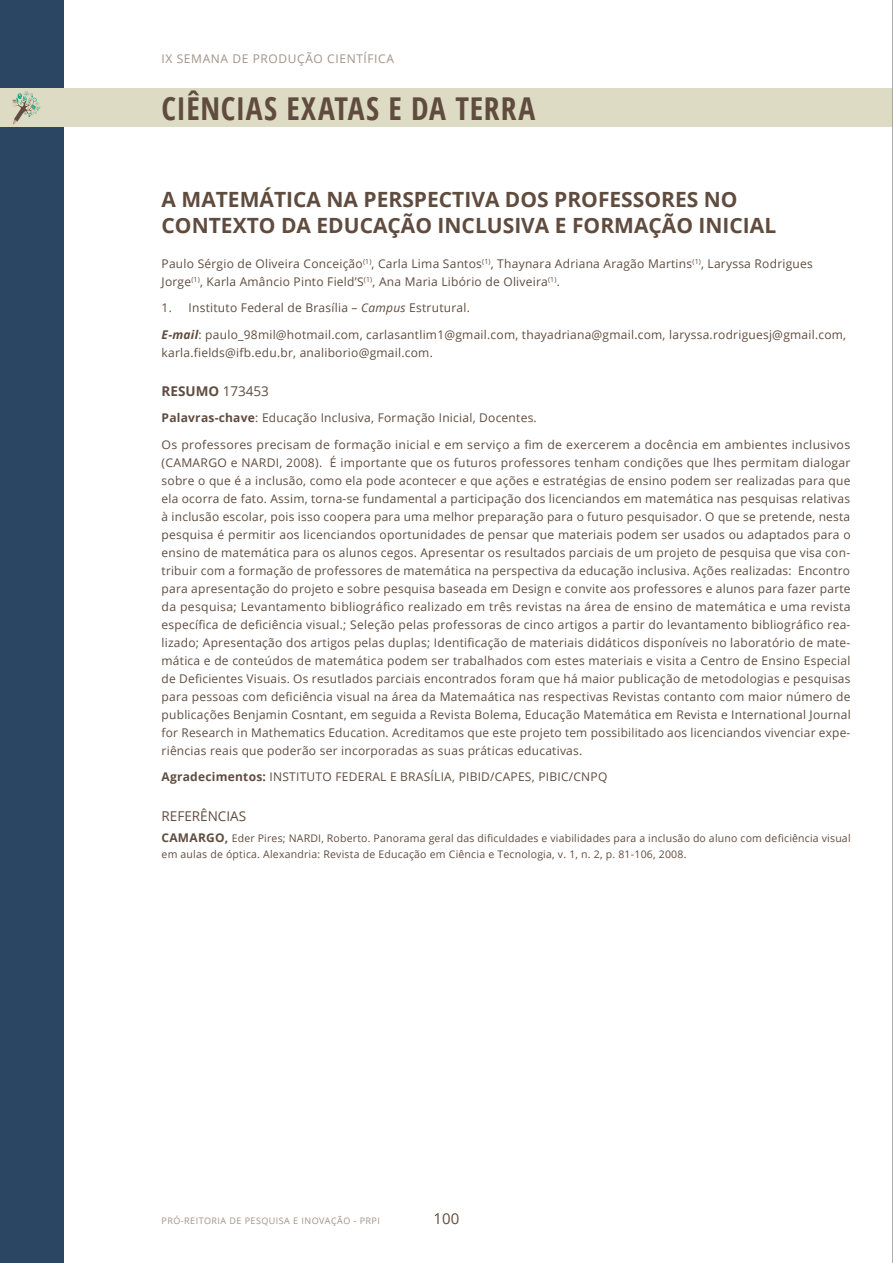
<style>
.page{position:relative;width:893px;height:1263px;background:#fff}
.page>*{position:absolute;margin:0;border:0;box-sizing:border-box;transform-origin:0 0}
.t1{font:700 31.5px "Open Sans Condensed";letter-spacing:.025em;color:#604c3e}
.Resumo_-_TÍTULO{font:700 21px/25.2px "Open Sans";color:#604c3e}
.t2{font:15px "Open Sans";color:#604c3e}
.Resumo_-_NÚMERO{font:700 13.5px "Open Sans";color:#604c3e}
.Resumo_-_REFERÊNCIAS{font:13.5px "Open Sans";color:#604c3e}
.Resumo_-_CORPO{font:12px/18px "Open Sans";letter-spacing:.02em;color:#604c3e;text-align:justify}
.Resumo_-_AUTORES{font:12px/18px "Open Sans";letter-spacing:.02em;color:#604c3e}
.Resumo_-_E-MAIL{font:12px/18px "Open Sans";letter-spacing:.02em;color:#604c3e}
.Resumo_-_AGRADECIMEN{font:12px "Open Sans";letter-spacing:.02em;color:#604c3e}
.Resumo_-_PALAVRA-CHA{font:12px "Open Sans";letter-spacing:.02em;color:#604c3e}
.t3{font:12px "Open Sans";letter-spacing:.05em;color:#a19388}
.Resumo_-_BIBLIOGRAFI{font:10.5px/16.5px "Open Sans";letter-spacing:.02em;color:#604c3e}
.t4{font:9px "Open Sans";letter-spacing:.05em;color:#a19388}
.s1{font-style:italic}
.s2{font-weight:700;font-style:italic}
.s3{font-weight:400}
.s4{font-weight:700}
.s5{font-weight:700;font-size:12px}
</style>
<div class="page">
<div style="left:0;top:0;width:64px;height:1263px;background:#2b4662"></div>
<div style="left:0;top:88px;width:892px;height:38px;background:#dedbc4"></div>
<svg style="left:12px;top:91px;width:28px;height:33px"></svg>
<hr style="left:892px;top:0;width:1px;height:1263px;background:#939598">
<p class="t3" style="left:162px;top:51px;width:234px">IX SEMANA DE PRODUÇÃO CIENTÍFICA</p>
<h1 class="t1" style="left:162px;top:87px;width:375px">CIÊNCIAS EXATAS E DA TERRA</h1>
<p class="Resumo_-_TÍTULO" style="left:162px;top:187px;width:616px">A MATEMÁTICA NA PERSPECTIVA DOS PROFESSORES NO<br>CONTEXTO DA EDUCAÇÃO INCLUSIVA E FORMAÇÃO INICIAL</p>
<p class="Resumo_-_AUTORES" style="left:162px;top:254px;width:653px">Paulo Sérgio de Oliveira Conceição<sup>(1)</sup>, Carla Lima Santos<sup>(1)</sup>, Thaynara Adriana Aragão Martins<sup>(1)</sup>, Laryssa Rodrigues<br>Jorge<sup>(1)</sup>, Karla Amâncio Pinto Field’S<sup>(1)</sup>, Ana Maria Libório de Oliveira<sup>(1)</sup>.</p>
<p class="Resumo_-_CORPO" style="left:162px;top:298px;width:310px">1. Instituto Federal de Brasília – <span class="s1">Campus</span> Estrutural.</p>
<p class="Resumo_-_E-MAIL" style="left:162px;top:325px;width:686px"><span class="s2">E-mail</span>: paulo_98mil@hotmail.com, carlasantlim1@gmail.com, thayadriana@gmail.com, laryssa.rodriguesj@gmail.com, karla.fields@ifb.edu.br, analiborio@gmail.com.</p>
<p class="Resumo_-_NÚMERO" style="left:162px;top:381px;width:109px">RESUMO <span class="s3">173453</span></p>
<p class="Resumo_-_PALAVRA-CHA" style="left:162px;top:410px;width:377px"><span class="s4">Palavras-chave</span>: Educação Inclusiva, Formação Inicial, Docentes.</p>
<p class="Resumo_-_CORPO" style="left:162px;top:435px;width:691px">Os professores precisam de formação inicial e em serviço a fim de exercerem a docência em ambientes inclusivos (CAMARGO e NARDI, 2008). É importante que os futuros professores tenham condições que lhes permitam dialogar sobre o que é a inclusão, como ela pode acontecer e que ações e estratégias de ensino podem ser realizadas para que ela ocorra de fato. Assim, torna-se fundamental a participação dos licenciandos em matemática nas pesquisas relativas à inclusão escolar, pois isso coopera para uma melhor preparação para o futuro pesquisador. O que se pretende, nesta pesquisa é permitir aos licenciandos oportunidades de pensar que materiais podem ser usados ou adaptados para o ensino de matemática para os alunos cegos. Apresentar os resultados parciais de um projeto de pesquisa que visa con&shy;tribuir com a formação de professores de matemática na perspectiva da educação inclusiva. Ações realizadas: Encontro para apresentação do projeto e sobre pesquisa baseada em Design e convite aos professores e alunos para fazer parte da pesquisa; Levantamento bibliográfico realizado em três revistas na área de ensino de matemática e uma revista específica de deficiência visual.; Seleção pelas professoras de cinco artigos a partir do levantamento bibliográfico rea&shy;lizado; Apresentação dos artigos pelas duplas; Identificação de materiais didáticos disponíveis no laboratório de mate&shy;mática e de conteúdos de matemática podem ser trabalhados com estes materiais e visita a Centro de Ensino Especial de Deficientes Visuais. Os resutlados parciais encontrados foram que há maior publicação de metodologias e pesquisas para pessoas com deficiência visual na área da Matemaática nas respectivas Revistas contanto com maior número de publicações Benjamin Cosntant, em seguida a Revista Bolema, Educação Matemática em Revista e International Journal for Research in Mathematics Education. Acreditamos que este projeto tem possibilitado aos licenciandos vivenciar expe&shy;riências reais que poderão ser incorporadas as suas práticas educativas.</p>
<p class="Resumo_-_AGRADECIMEN" style="left:162px;top:769px;width:447px"><span class="s4">Agradecimentos:</span> INSTITUTO FEDERAL E BRASÍLIA, PIBID/CAPES, PIBIC/CNPQ</p>
<p class="Resumo_-_REFERÊNCIAS" style="left:162px;top:807px;width:86px">REFERÊNCIAS</p>
<p class="Resumo_-_BIBLIOGRAFI" style="left:162px;top:829px;width:691px"><span class="s5">CAMARGO,</span> Eder Pires; NARDI, Roberto. Panorama geral das dificuldades e viabilidades para a inclusão do aluno com deficiência visual em aulas de óptica. Alexandria: Revista de Educação em Ciência e Tecnologia, v. 1, n. 2, p. 81-106, 2008.</p>
<p class="t4" style="left:162px;top:1215px;width:220px">PRÓ-REITORIA DE PESQUISA E INOVAÇÃO - PRPI</p>
<p class="t2" style="left:434px;top:1208px;width:27px">100</p>
</div>
